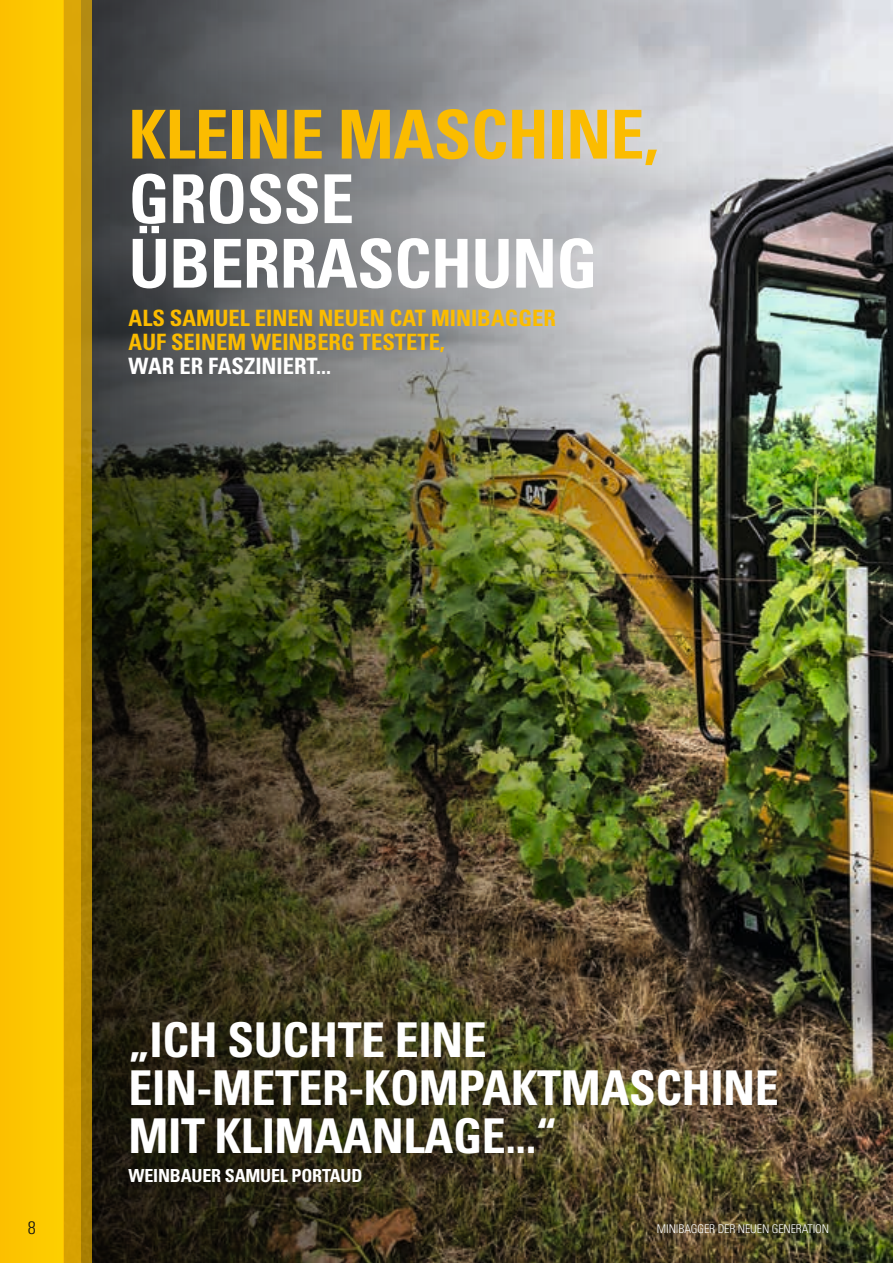
<style>
.page{position:relative;width:893px;height:1263px;background:#fff}
.page>*{position:absolute;margin:0;border:0;box-sizing:border-box;transform-origin:0 0}
.t1{font:700 condensed 67.5px/64.5px "Univers";letter-spacing:-.01em;color:#fff}
.t2{font:700 condensed 67.5px "Univers";letter-spacing:-.01em;color:#fbbc00}
.t3{font:700 condensed 48px/48px "Univers";letter-spacing:-.01em;color:#fff}
.t4{font:700 condensed 22.5px/24px "Univers";color:#fbbc00}
.t5{font:700 condensed 22.5px "Univers";color:#fff}
.t6{font:700 condensed 18px "Univers";letter-spacing:-.01em;color:#fff}
.t7{font:300 condensed 18px "Univers";color:#131413}
.t8{font:300 condensed 12px "Univers";letter-spacing:-.01em;color:#fff}
</style>
<div class="page">
<img style="left:743px;top:0;width:150px;height:1263px">
<img style="left:91px;top:0;width:652px;height:1263px">
<div style="left:0;top:0;width:64px;height:1263px;background:#fcc800"></div>
<div style="left:64px;top:0;width:17px;height:1263px;background:#d9a402"></div>
<svg style="left:81px;top:0;width:10px;height:1263px;fill:#ae8505"></svg>
<h1 class="t2" style="left:129px;top:93px;width:531px">KLEINE MASCHINE,</h1>
<h1 class="t1" style="left:129px;top:166px;width:470px">GROSSE<br>ÜBERRASCHUNG</h1>
<p class="t4" style="left:129px;top:305px;width:429px">ALS SAMUEL EINEN NEUEN CAT MINIBAGGER<br>AUF SEINEM WEINBERG TESTETE,</p>
<p class="t5" style="left:129px;top:352px;width:204px">WAR ER FASZINIERT...</p>
<h2 class="t3" style="left:129px;top:1015px;width:652px">„ICH SUCHTE EINE<br>EIN-METER-KOMPAKTMASCHINE<br>MIT KLIMAANLAGE...“</h2>
<p class="t6" style="left:129px;top:1165px;width:235px">WEINBAUER SAMUEL PORTAUD</p>
<p class="t7" style="left:28px;top:1217px;width:9px">8</p>
<p class="t8" style="left:657px;top:1221px;width:174px">MINIBAGGER DER NEUEN GENERATION</p>
</div>
